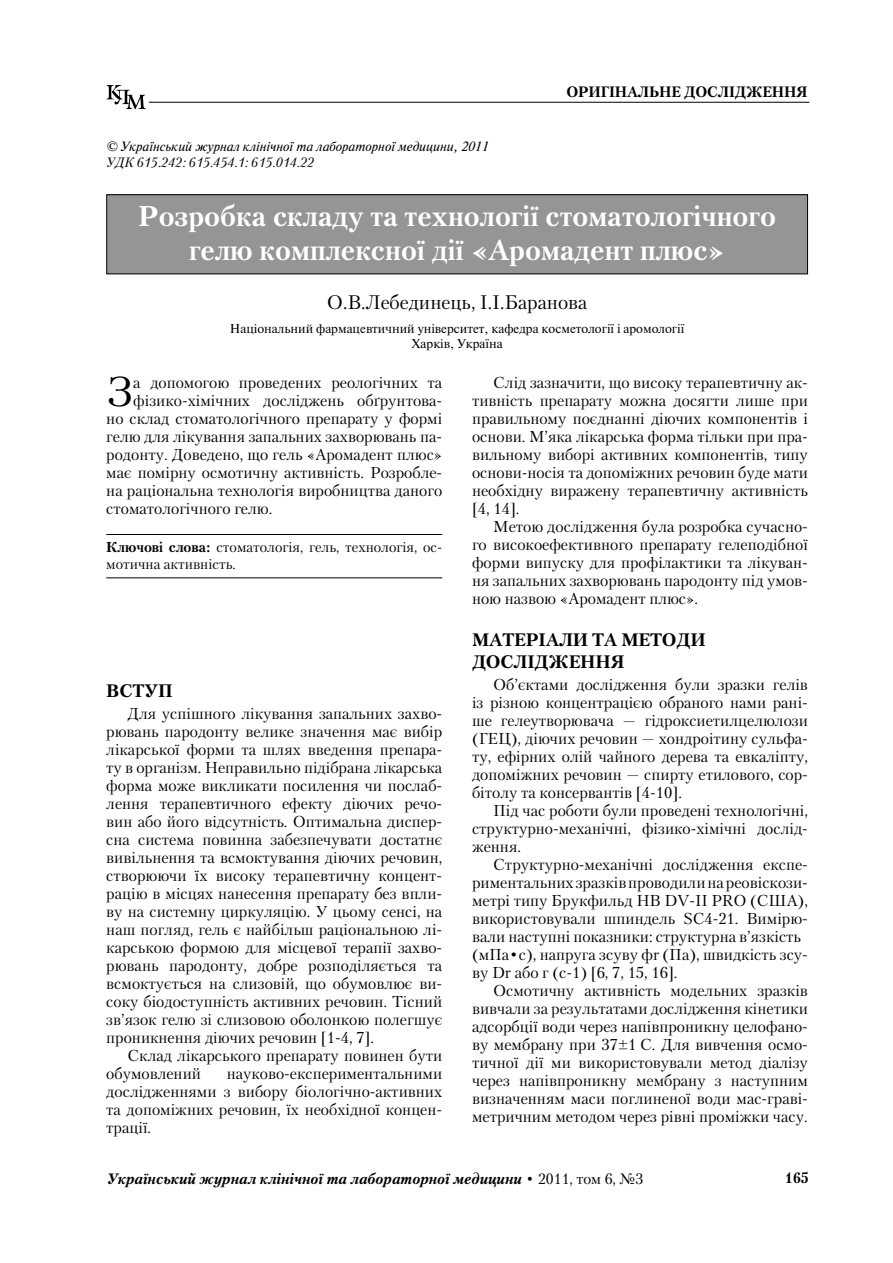
<style>
.page{position:relative;width:893px;height:1263px;background:#fff}
.page>*{position:absolute;margin:0;border:0;box-sizing:border-box;transform-origin:0 0}
.t1{font:41.4px "Petersburg C";color:#000}
.t2{font:700 28.5px/33.8px "Petersburg C";color:#fff;text-align:center}
.t3{font:19.5px "Petersburg C";color:#000}
.t4{font:700 18px/21.6px "Petersburg C";color:#000}
.t5{font:15.75px/18px "Petersburg C";color:#000;text-align:justify}
.t6{font:italic 700 15px "Petersburg C";color:#000}
.t7{font:700 15px "Petersburg C";color:#000}
.t8{font:14.25px/17.1px "Petersburg C";color:#000}
.t9{font:italic 13.5px "Newton C";color:#000}
.t10{font:italic 13.5px "Petersburg C";color:#000}
.t11{font:12.75px/15.3px "Newton C";color:#000;text-align:center}
.s1{font-weight:700}
.s2{font-weight:400;font-style:normal}
</style>
<div class="page">
<svg style="left:106px;top:85px;width:40px;height:24px"></svg>
<hr style="left:149px;top:102px;width:660px;height:1px;background:#000">
<div style="left:107px;top:195px;width:700px;height:79px;background:#959595"></div>
<div style="left:106px;top:194px;width:702px;height:80px;border:1px solid #000"></div>
<hr style="left:106px;top:534px;width:336px;height:1px;background:#000">
<hr style="left:106px;top:577px;width:336px;height:1px;background:#000">
<p class="t7" style="left:566px;top:83px;width:243px">ОРИГIНАЛЬНЕ ДОСЛIДЖЕННЯ</p>
<p class="t9" style="left:106px;top:139px;width:383px">© Український журнал клiнiчної та лабораторної медицини, 2011</p>
<p class="t10" style="left:106px;top:155px;width:209px">УДК 615.242: 615.454.1: 615.014.22</p>
<h2 class="t2" style="left:138px;top:200px;width:639px">Розробка складу та технологiї стоматологiчного гелю комплексної дiї «Аромадент плюс»</h2>
<p class="t3" style="left:327px;top:291px;width:262px">О.В.Лебединець, I.I.Баранова</p>
<p class="t11" style="left:230px;top:321px;width:456px">Нацiональний фармацевтичний унiверситет, кафедра косметологiї i аромологiї<br>Харкiв, Україна</p>
<h1 class="t1" style="left:106px;top:366px;width:28px">З</h1>
<p class="t5" style="left:133px;top:373px;width:310px">а допомогою проведених реологiчних та</p>
<p class="t5" style="left:472px;top:373px;width:337px;text-indent:21px">Слiд зазначити, що високу терапевтичну ак&shy;тивнiсть препарату можна досягти лише при правильному поєднаннi дiючих компонентiв i основи. М’яка лiкарська форма тiльки при пра&shy;вильному виборi активних компонентiв, типу основи-носiя та допомiжних речовин буде мати необхiдну виражену терапевтичну активнiсть [4, 14].</p>
<p class="t5" style="left:472px;top:517px;width:337px;text-indent:21px">Метою дослiдження була розробка сучасно&shy;го високоефективного препарату гелеподiбної форми випуску для профiлактики та лiкуван&shy;ня запальних захворювань пародонту пiд умов&shy;ною назвою «Аромадент плюс».</p>
<p class="t4" style="left:472px;top:629px;width:235px">МАТЕРIАЛИ ТА МЕТОДИ<br>ДОСЛIДЖЕННЯ</p>
<p class="t5" style="left:472px;top:675px;width:337px;text-indent:21px">Об’єктами дослiдження були зразки гелiв iз рiзною концентрацiєю обраного нами ранi&shy;ше гелеутворювача — гiдроксиетилцелюлози (ГЕЦ), дiючих речовин — хондроiтину сульфа&shy;ту, ефiрних олiй чайного дерева та евкалiпту, допомiжних речовин — спирту етилового, сор&shy;бiтолу та консервантiв [4-10].</p>
<p class="t5" style="left:472px;top:801px;width:337px;text-indent:21px">Пiд час роботи були проведенi технологiчнi, структурно-механiчнi, фiзико-хiмiчнi дослiд&shy;ження.</p>
<p class="t5" style="left:472px;top:855px;width:337px;text-align:left;text-indent:21px">Структурно-механiчнi дослiдження експе&shy;риментальних зразкiв проводили на реовiскози&shy;метрi типу Брукфильд HB DV-II PRO (США), використовували шпиндель SC4-21. Вимiрю&shy;вали наступнi показники: структурна в’язкiсть (мПа•с), напруга зсуву фr (Па), швидкiсть зсу&shy;ву Dr або г (с-1) [6, 7, 15, 16].</p>
<p class="t5" style="left:472px;top:981px;width:337px;text-indent:21px">Осмотичну активнiсть модельних зразкiв вивчали за результатами дослiдження кiнетики адсорбцiї води через напiвпроникну целофано&shy;ву мембрану при 37±1 С. Для вивчення осмо&shy;тичної дiї ми використовували метод дiалiзу через напiвпроникну мембрану з наступним визначенням маси поглиненої води мас-гравi&shy;метричним методом через рiвнi промiжки часу.</p>
<p class="t5" style="left:133px;top:391px;width:310px">фiзико-хiмiчних дослiджень обґрунтова-</p>
<p class="t5" style="left:106px;top:409px;width:337px">но склад стоматологiчного препарату у формi</p>
<p class="t5" style="left:106px;top:427px;width:337px">гелю для лiкування запальних захворювань па-</p>
<p class="t5" style="left:106px;top:445px;width:337px">родонту. Доведено, що гель «Аромадент плюс»</p>
<p class="t5" style="left:106px;top:463px;width:337px">має помiрну осмотичну активнiсть. Розробле-</p>
<p class="t5" style="left:106px;top:481px;width:337px">на рацiональна технологiя виробництва даного</p>
<p class="t5" style="left:106px;top:499px;width:167px">стоматологiчного гелю.</p>
<p class="t8" style="left:106px;top:538px;width:337px"><span class="s1">Ключовi слова:</span> стоматологiя, гель, технологiя, ос&shy;мотична активнiсть.</p>
<p class="t4" style="left:106px;top:680px;width:68px">ВСТУП</p>
<p class="t5" style="left:106px;top:704px;width:337px;text-indent:21px">Для успiшного лiкування запальних захво&shy;рювань пародонту велике значення має вибiр лiкарської форми та шлях введення препара&shy;ту в органiзм. Неправильно пiдiбрана лiкарська форма може викликати посилення чи послаб&shy;лення терапевтичного ефекту дiючих речо&shy;вин або його вiдсутнiсть. Оптимальна диспер&shy;сна система повинна забезпечувати достатнє вивiльнення та всмоктування дiючих речовин, створюючи їх високу терапевтичну концент&shy;рацiю в мiсцях нанесення препарату без впли&shy;ву на системну циркуляцiю. У цьому сенсi, на наш погляд, гель є найбiльш рацiональною лi&shy;карською формою для мiсцевої терапiї захво&shy;рювань пародонту, добре розподiляється та всмоктується на слизовiй, що обумовлює ви&shy;соку бiодоступнiсть активних речовин. Тiсний зв’язок гелю зi слизовою оболонкою полегшує проникнення дiючих речовин [1-4, 7].</p>
<p class="t5" style="left:106px;top:1046px;width:337px;text-indent:21px">Склад лiкарського препарату повинен бути обумовлений</p>
<p class="t5" style="left:106px;top:1064px;width:337px;text-indent:120px">науково-експериментальними дослiдженнями з вибору бiологiчно-активних та допомiжних речовин, їх необхiдної концен&shy;трацiї.</p>
<p class="t6" style="left:106px;top:1170px;width:538px">Український журнал клiнiчної та лабораторної медицини <span class="s2">• 2011, том 6, №3</span></p>
<p class="t7" style="left:785px;top:1169px;width:24px">165</p>
</div>
